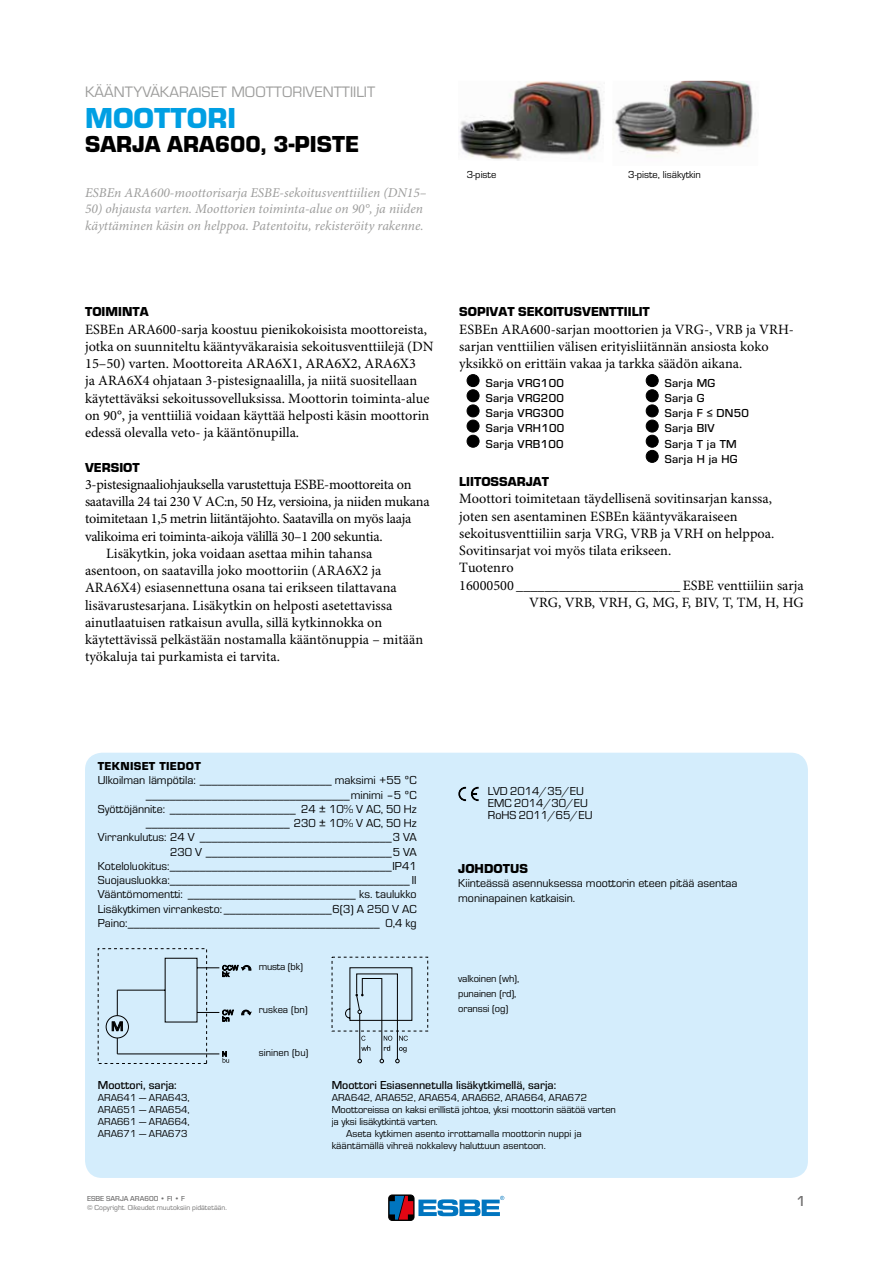
<style>
.page{position:relative;width:893px;height:1263px;background:#fff}
.page>*{position:absolute;margin:0;border:0;box-sizing:border-box;transform-origin:0 0}
.t1{font:700 30px "ESBE Eurostile";color:#009fe3}
.t2{font:700 24px "ESBE Eurostile";color:#000}
.t3{font:15.75px "ESBE Eurostile";color:#9d9d9c}
.t4{font:500 15px "ESBE Eurostile";color:#706f6f}
.t5{font:14.25px/17.2px "Minion Pro";color:#000}
.t6{font:14.25px "Minion Pro";letter-spacing:-.02em;color:#000}
.t7{font:italic 13.5px/16.5px "Minion Pro";color:#9d9d9c}
.t8{font:700 13.5px "ESBE Eurostile";color:#000}
.t9{font:500 13.5px "ESBE Eurostile";color:#000}
.t10{font:12px/14.2px "ESBE Eurostile";color:#000}
.t11{font:500 12px/15.1px "ESBE Eurostile";letter-spacing:.025em;color:#000;text-align:justify}
.t12{font:500 12px "ESBE Eurostile";color:#000}
.t13{font:700 12px "ESBE Eurostile";letter-spacing:.025em;color:#000}
.t14{font:10.5px/12px "ESBE Eurostile";color:#000;text-align:justify}
.t15{font:7.5px "ESBE Eurostile";color:#706f6f}
.t16{font:500 7.5px "ESBE Eurostile";color:#706f6f}
</style>
<div class="page">
<div style="left:85px;top:753px;width:723px;height:425px;background:#d4edfc;border-radius:17px"></div>
<div style="left:98px;top:948px;width:109px;height:116px;border:1px dashed #000"></div>
<svg style="left:105px;top:957px;width:146px;height:106px"></svg>
<svg style="left:345px;top:967px;width:67px;height:96px"></svg>
<svg style="left:458px;top:787px;width:21px;height:14px"></svg>
<img style="left:459px;top:81px;width:145px;height:80px">
<img style="left:613px;top:81px;width:140px;height:76px">
<div style="left:467px;top:375px;width:12px;height:12px;background:#000;border-radius:50%"></div>
<div style="left:467px;top:374px;width:12px;height:13px;border:1px solid #000;border-radius:50%"></div>
<div style="left:467px;top:390px;width:12px;height:12px;background:#000;border-radius:50%"></div>
<div style="left:467px;top:389px;width:12px;height:13px;border:1px solid #000;border-radius:50%"></div>
<div style="left:467px;top:405px;width:12px;height:12px;background:#000;border-radius:50%"></div>
<div style="left:467px;top:404px;width:12px;height:13px;border:1px solid #000;border-radius:50%"></div>
<div style="left:467px;top:420px;width:12px;height:12px;background:#000;border-radius:50%"></div>
<div style="left:467px;top:420px;width:12px;height:12px;border:1px solid #000;border-radius:50%"></div>
<div style="left:467px;top:435px;width:12px;height:12px;background:#000;border-radius:50%"></div>
<div style="left:467px;top:435px;width:12px;height:13px;border:1px solid #000;border-radius:50%"></div>
<div style="left:646px;top:375px;width:12px;height:12px;background:#000;border-radius:50%"></div>
<div style="left:646px;top:374px;width:13px;height:13px;border:1px solid #000;border-radius:50%"></div>
<div style="left:646px;top:390px;width:12px;height:12px;background:#000;border-radius:50%"></div>
<div style="left:646px;top:389px;width:13px;height:13px;border:1px solid #000;border-radius:50%"></div>
<div style="left:646px;top:405px;width:12px;height:12px;background:#000;border-radius:50%"></div>
<div style="left:646px;top:404px;width:13px;height:13px;border:1px solid #000;border-radius:50%"></div>
<div style="left:646px;top:420px;width:12px;height:12px;background:#000;border-radius:50%"></div>
<div style="left:646px;top:420px;width:13px;height:12px;border:1px solid #000;border-radius:50%"></div>
<div style="left:646px;top:435px;width:12px;height:12px;background:#000;border-radius:50%"></div>
<div style="left:646px;top:435px;width:13px;height:13px;border:1px solid #000;border-radius:50%"></div>
<div style="left:646px;top:450px;width:12px;height:12px;background:#000;border-radius:50%"></div>
<div style="left:646px;top:450px;width:13px;height:13px;border:1px solid #000;border-radius:50%"></div>
<div style="left:389px;top:1195px;width:25px;height:25px;border:1px solid #000;border-radius:4px"></div>
<svg style="left:390px;top:1196px;width:114px;height:23px"></svg>
<p class="t3" style="left:85px;top:83px;width:292px">KÄÄNTYVÄKARAISET MOOTTORIVENTTIILIT</p>
<h1 class="t1" style="left:85px;top:102px;width:152px">MOOTTORI</h1>
<h2 class="t2" style="left:85px;top:131px;width:275px">SARJA ARA600, 3-PISTE</h2>
<p class="t7" style="left:85px;top:185px;width:343px">ESBEn ARA600-moottorisarja ESBE-sekoitusventtiilien (DN15–</p>
<p class="t7" style="left:85px;top:201px;width:340px">50) ohjausta varten. Moottorien toiminta-alue on 90°, ja niiden käyttäminen käsin on helppoa. Patentoitu, rekisteröity rakenne.</p>
<p class="t14" style="left:467px;top:169px;width:31px">3-piste</p>
<p class="t14" style="left:628px;top:169px;width:74px">3-piste, lisäkytkin</p>
<p class="t8" style="left:85px;top:304px;width:65px">TOIMINTA</p>
<p class="t5" style="left:85px;top:321px;width:350px">ESBEn ARA600-sarja koostuu pienikokoisista moottoreista, jotka on suunniteltu kääntyväkaraisia sekoitusventtiilejä (DN 15–50) varten. Moottoreita ARA6X1, ARA6X2, ARA6X3<br>ja ARA6X4 ohjataan 3-pistesignaalilla, ja niitä suositellaan käytettäväksi sekoitussovelluksissa. Moottorin toiminta-alue on 90°, ja venttiiliä voidaan käyttää helposti käsin moottorin edessä olevalla veto- ja kääntönupilla.</p>
<p class="t8" style="left:85px;top:460px;width:56px">VERSIOT</p>
<p class="t6" style="left:85px;top:476px;width:328px">3-pistesignaaliohjauksella varustettuja ESBE-moottoreita on</p>
<p class="t6" style="left:85px;top:493px;width:346px">saatavilla 24 tai 230 V AC:n, 50 Hz, versioina, ja niiden mukana</p>
<p class="t6" style="left:85px;top:510px;width:328px">toimitetaan 1,5 metrin liitäntäjohto. Saatavilla on myös laaja</p>
<p class="t6" style="left:85px;top:527px;width:299px">valikoima eri toiminta-aikoja välillä 30–1 200 sekuntia.</p>
<p class="t5" style="left:106px;top:545px;width:267px">Lisäkytkin, joka voidaan asettaa mihin tahansa</p>
<p class="t5" style="left:85px;top:562px;width:298px">asentoon, on saatavilla joko moottoriin (ARA6X2 ja</p>
<p class="t5" style="left:85px;top:580px;width:313px">ARA6X4) esiasennettuna osana tai erikseen tilattavana</p>
<p class="t5" style="left:85px;top:597px;width:309px">lisävarustesarjana. Lisäkytkin on helposti asetettavissa</p>
<p class="t5" style="left:85px;top:614px;width:299px">ainutlaatuisen ratkaisun avulla, sillä kytkinnokka on</p>
<p class="t5" style="left:85px;top:631px;width:340px">käytettävissä pelkästään nostamalla kääntönuppia – mitään</p>
<p class="t5" style="left:85px;top:649px;width:196px">työkaluja tai purkamista ei tarvita.</p>
<p class="t8" style="left:459px;top:304px;width:192px">SOPIVAT SEKOITUSVENTTIILIT</p>
<p class="t5" style="left:459px;top:321px;width:336px">ESBEn ARA600-sarjan moottorien ja VRG-, VRB ja VRH&shy;sarjan venttiilien välisen erityisliitännän ansiosta koko yksikkö on erittäin vakaa ja tarkka säädön aikana.</p>
<p class="t11" style="left:486px;top:376px;width:80px">Sarja VRG100<br>Sarja VRG200<br>Sarja VRG300<br>Sarja VRH100<br>Sarja VRB100</p>
<p class="t11" style="left:665px;top:376px;width:86px;text-align:left">Sarja MG<br>Sarja G<br>Sarja F ≤ DN50<br>Sarja BIV<br>Sarja T ja TM<br>Sarja H ja HG</p>
<p class="t8" style="left:459px;top:474px;width:91px">LIITOSSARJAT</p>
<p class="t5" style="left:459px;top:491px;width:314px">Moottori toimitetaan täydellisenä sovitinsarjan kanssa,</p>
<p class="t5" style="left:459px;top:508px;width:280px">joten sen asentaminen ESBEn kääntyväkaraiseen</p>
<p class="t5" style="left:459px;top:525px;width:316px">sekoitusventtiiliin sarja VRG, VRB ja VRH on helppoa.</p>
<p class="t5" style="left:459px;top:542px;width:213px">Sovitinsarjat voi myös tilata erikseen.</p>
<p class="t5" style="left:459px;top:560px;width:56px">Tuotenro</p>
<p class="t5" style="left:459px;top:577px;width:346px">16000500 _______________________ ESBE venttiiliin sarja</p>
<p class="t5" style="left:529px;top:594px;width:276px">VRG, VRB, VRH, G, MG, F, BIV, T, TM, H, HG</p>
<p class="t13" style="left:98px;top:759px;width:105px">TEKNISET TIEDOT</p>
<p class="t10" style="left:98px;top:773px;width:320px;text-align:right">Ulkoilman lämpötila: ______________________ maksimi +55 ºC __________________________________minimi –5 ºC Syöttöjännite: _____________________ 24 ± 10% V AC, 50 Hz ________________________ 230 ± 10% V AC, 50 Hz Virrankulutus: 24 V ________________________________3 VA 230 V _______________________________5 VA Koteloluokitus:_____________________________________IP41<br>Suojausluokka:________________________________________ II Vääntömomentti: ____________________________ ks. taulukko Lisäkytkimen virrankesto: __________________6(3) A 250 V AC Paino:__________________________________________ 0,4 kg</p>
<p class="t10" style="left:488px;top:785px;width:106px;line-height:12px">LVD 2014/35/EU<br>EMC 2014/30/EU<br>RoHS 2011/65/EU</p>
<p class="t8" style="left:458px;top:861px;width:71px">JOHDOTUS</p>
<p class="t10" style="left:458px;top:877px;width:281px">Kiinteässä asennuksessa moottorin eteen pitää asentaa moninapainen katkaisin.</p>
<p class="t9" style="left:111px;top:1019px;width:13px">M</p>
<p class="t12" style="left:98px;top:1078px;width:80px">Moottori, sarja:</p>
<p class="t14" style="left:98px;top:1092px;width:93px">ARA641 — ARA643, ARA651 — ARA654, ARA661 — ARA664, ARA671 — ARA673</p>
<p class="t16" style="left:87px;top:1194px;width:99px">ESBE SARJA ARA600 • FI • F</p>
<p class="t15" style="left:87px;top:1203px;width:141px">© Copyright. Oikeudet muutoksiin pidätetään.</p>
<p class="t14" style="left:259px;top:961px;width:46px">musta (bk)</p>
<p class="t14" style="left:259px;top:1004px;width:50px">ruskea (bn)</p>
<p class="t14" style="left:259px;top:1047px;width:51px">sininen (bu)</p>
<p class="t14" style="left:458px;top:971px;width:63px;line-height:15px;text-align:left">valkoinen (wh), punainen (rd), oranssi (og)</p>
<p class="t12" style="left:332px;top:1078px;width:226px">Moottori Esiasennetulla lisäkytkimellä, sarja:</p>
<p class="t14" style="left:332px;top:1092px;width:257px">ARA642, ARA652, ARA654, ARA662, ARA664, ARA672</p>
<p class="t14" style="left:332px;top:1104px;width:286px">Moottoreissa on kaksi erillistä johtoa, yksi moottorin säätöä varten</p>
<p class="t14" style="left:332px;top:1116px;width:108px">ja yksi lisäkytkintä varten.</p>
<p class="t14" style="left:346px;top:1128px;width:237px">Aseta kytkimen asento irrottamalla moottorin nuppi ja</p>
<p class="t14" style="left:332px;top:1140px;width:216px">kääntämällä vihreä nokkalevy haluttuun asentoon.</p>
<p class="t4" style="left:796px;top:1193px;width:11px">1</p>
</div>
